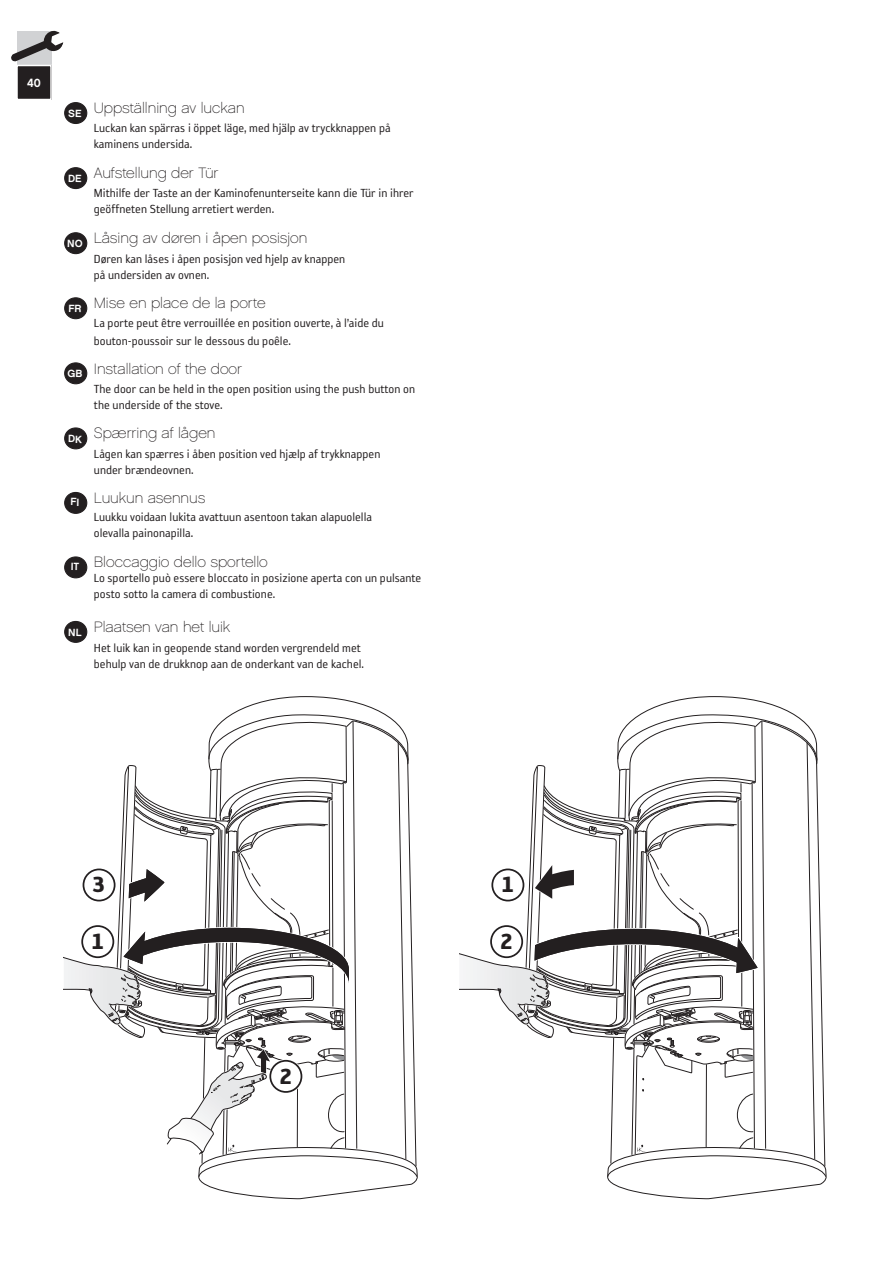
<style>
.page{position:relative;width:893px;height:1263px;background:#fff}
.page>*{position:absolute;margin:0;border:0;box-sizing:border-box;transform-origin:0 0}
.t1{font:24.9px "Reykjavik One OT D Gauge";color:#231f20}
.t2{font:15px "Chalet Paris Nineteen Sixty";color:#231f20}
.t3{font:13.5px/16.2px "Reykjavik One OT A Gauge";color:#231f20}
.t4{font:12px "Chalet New York Nineteen Sixty";color:#fff}
</style>
<div class="page">
<svg style="left:64px;top:696px;width:354px;height:504px"></svg>
<svg style="left:459px;top:696px;width:368px;height:503px"></svg>
<div style="left:490px;top:924px;width:34px;height:35px;border:3px solid #fff;border-radius:50%"></div>
<div style="left:491px;top:926px;width:31px;height:31px;background:#fff;border-radius:50%"></div>
<div style="left:490px;top:925px;width:33px;height:33px;border:2px solid #231f20;border-radius:50%"></div>
<div style="left:491px;top:868px;width:34px;height:34px;border:3px solid #fff;border-radius:50%"></div>
<div style="left:492px;top:869px;width:31px;height:31px;background:#fff;border-radius:50%"></div>
<div style="left:491px;top:868px;width:33px;height:33px;border:2px solid #231f20;border-radius:50%"></div>
<div style="left:65px;top:102px;width:22px;height:22px;background:#231f20;border-radius:50%"></div>
<div style="left:64px;top:102px;width:23px;height:22px;border:1px solid #231f20;border-radius:50%"></div>
<div style="left:65px;top:168px;width:22px;height:21px;background:#231f20;border-radius:50%"></div>
<div style="left:64px;top:167px;width:23px;height:22px;border:1px solid #231f20;border-radius:50%"></div>
<div style="left:65px;top:233px;width:22px;height:21px;background:#231f20;border-radius:50%"></div>
<div style="left:64px;top:232px;width:23px;height:22px;border:1px solid #231f20;border-radius:50%"></div>
<div style="left:65px;top:298px;width:22px;height:21px;background:#231f20;border-radius:50%"></div>
<div style="left:64px;top:297px;width:23px;height:22px;border:1px solid #231f20;border-radius:50%"></div>
<div style="left:65px;top:363px;width:22px;height:21px;background:#231f20;border-radius:50%"></div>
<div style="left:64px;top:362px;width:23px;height:22px;border:1px solid #231f20;border-radius:50%"></div>
<div style="left:65px;top:428px;width:22px;height:21px;background:#231f20;border-radius:50%"></div>
<div style="left:64px;top:427px;width:23px;height:22px;border:1px solid #231f20;border-radius:50%"></div>
<div style="left:65px;top:492px;width:22px;height:21px;background:#231f20;border-radius:50%"></div>
<div style="left:64px;top:492px;width:23px;height:22px;border:1px solid #231f20;border-radius:50%"></div>
<div style="left:65px;top:557px;width:22px;height:21px;background:#231f20;border-radius:50%"></div>
<div style="left:64px;top:556px;width:23px;height:22px;border:1px solid #231f20;border-radius:50%"></div>
<div style="left:65px;top:621px;width:22px;height:21px;background:#231f20;border-radius:50%"></div>
<div style="left:64px;top:621px;width:23px;height:22px;border:1px solid #231f20;border-radius:50%"></div>
<div style="left:17px;top:31px;width:34px;height:68px;background:#d1d2d4"></div>
<div style="left:17px;top:65px;width:34px;height:35px;background:#231f20"></div>
<div style="left:16px;top:65px;width:36px;height:35px;border:2px solid #fff"></div>
<svg style="left:11px;top:31px;width:52px;height:31px"></svg>
<p class="t4" style="left:27px;top:75px;width:15px">40</p>
<p class="t2" style="left:94px;top:99px;width:152px">Uppställning av luckan</p>
<p class="t3" style="left:94px;top:120px;width:298px">Luckan kan spärras i öppet läge, med hjälp av tryckknappen på kaminens undersida.</p>
<p class="t2" style="left:94px;top:164px;width:126px">Aufstellung der Tür</p>
<p class="t3" style="left:94px;top:185px;width:321px">Mithilfe der Taste an der Kaminofenunterseite kann die Tür in ihrer geöffneten Stellung arretiert werden.</p>
<p class="t2" style="left:94px;top:229px;width:215px">Låsing av døren i åpen posisjon</p>
<p class="t3" style="left:94px;top:251px;width:253px">Døren kan låses i åpen posisjon ved hjelp av knappen på undersiden av ovnen.</p>
<p class="t2" style="left:94px;top:294px;width:173px">Mise en place de la porte</p>
<p class="t3" style="left:94px;top:314px;width:291px;line-height:18px">La porte peut être verrouillée en position ouverte, à l’aide du bouton-poussoir sur le dessous du poêle.</p>
<p class="t3" style="left:94px;top:381px;width:323px">The door can be held in the open position using the push button on the underside of the stove.</p>
<p class="t2" style="left:94px;top:360px;width:150px">Installation of the door</p>
<p class="t2" style="left:94px;top:425px;width:123px">Spærring af lågen</p>
<p class="t3" style="left:94px;top:446px;width:288px">Lågen kan spærres i åben position ved hjælp af trykknappen under brændeovnen.</p>
<p class="t2" style="left:94px;top:489px;width:113px">Luukun asennus</p>
<p class="t3" style="left:94px;top:509px;width:280px">Luukku voidaan lukita avattuun asentoon takan alapuolella olevalla painonapilla.</p>
<p class="t3" style="left:94px;top:570px;width:329px">Lo sportello può essere bloccato in posizione aperta con un pulsante posto sotto la camera di combustione.</p>
<p class="t2" style="left:94px;top:553px;width:175px">Bloccaggio dello sportello</p>
<p class="t2" style="left:94px;top:618px;width:138px">Plaatsen van het luik</p>
<p class="t3" style="left:94px;top:640px;width:272px">Het luik kan in geopende stand worden vergrendeld met behulp van de drukknop aan de onderkant van de kachel.</p>
<h1 class="t1" style="left:93px;top:871px;width:14px">3</h1>
<h1 class="t1" style="left:91px;top:928px;width:14px">1</h1>
<h1 class="t1" style="left:279px;top:1062px;width:14px">2</h1>
<h1 class="t1" style="left:501px;top:871px;width:14px">1</h1>
<h1 class="t1" style="left:500px;top:928px;width:14px">2</h1>
</div>
